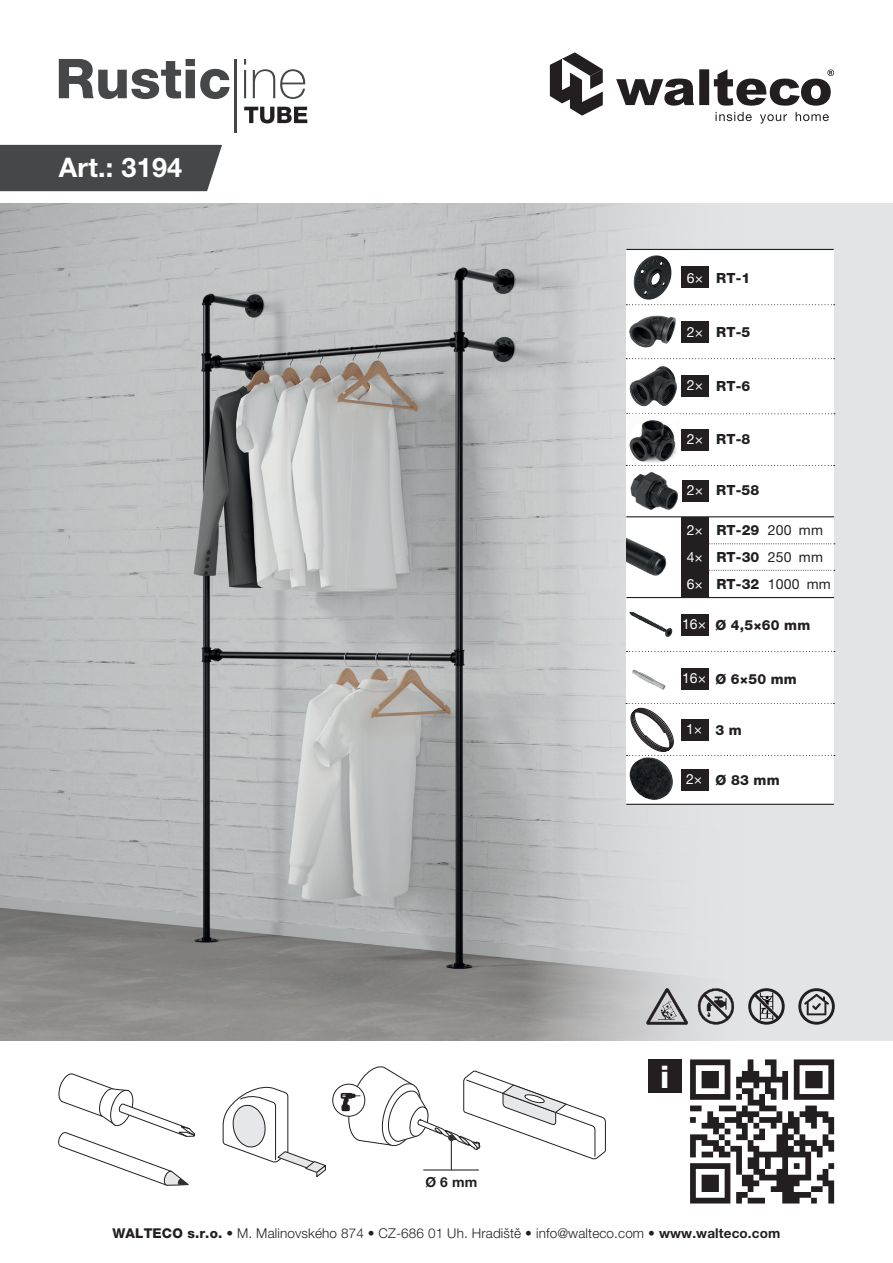
<style>
.page{position:relative;width:893px;height:1263px;background:#fff}
.page>*{position:absolute;margin:0;border:0;box-sizing:border-box;transform-origin:0 0}
.t1{font:31.2px "Helvetica Neue CE Heavy";color:#fff}
.t2{font:700 27px "Helvetica Neue CE";letter-spacing:.01em;color:#fff}
.t3{font:13.95px/27px "Helvetica Neue CE Heavy";letter-spacing:.01em;color:#231f20;text-align:justify}
.t4{font:13.95px/27px "Helvetica Neue CE";color:#fff;text-align:justify}
.t5{font:13.95px/27px "Helvetica Neue CE";letter-spacing:.01em;color:#231f20}
.t6{font:700 13.8px "Helvetica Neue CE";color:#231f20}
.t7{font:13.5px "Helvetica Neue CE Light";letter-spacing:.01em;color:#231f20}
.s1{font-family:"Helvetica Neue CE";color:#fff}
.s2{font-family:"Helvetica Neue CE Heavy";color:#231f20}
.s3{font-family:"Helvetica Neue CE Heavy"}
.s4{font-family:"Helvetica Neue CE";font-weight:700}
</style>
<div class="page">
<img style="left:0;top:204px;width:524px;height:837px">
<svg style="left:524px;top:204px;width:369px;height:837px;background:#d4d5d6"></svg>
<svg style="left:646px;top:988px;width:42px;height:37px;background:#a3a3a4"></svg>
<svg style="left:748px;top:988px;width:37px;height:37px"></svg>
<svg style="left:694px;top:986px;width:45px;height:42px;background:#adadae"></svg>
<svg style="left:798px;top:988px;width:37px;height:37px"></svg>
<svg style="left:550px;top:52px;width:284px;height:72px"></svg>
<svg style="left:59px;top:59px;width:171px;height:40px"></svg>
<hr style="left:235px;top:59px;width:2px;height:73px;background:#464748">
<hr style="left:244px;top:70px;width:2px;height:28px;background:#464748">
<svg style="left:244px;top:59px;width:2px;height:6px"></svg>
<svg style="left:253px;top:69px;width:53px;height:30px"></svg>
<svg style="left:244px;top:107px;width:63px;height:16px"></svg>
<div style="left:0;top:145px;width:222px;height:46px;background:#464748"></div>
<div style="left:626px;top:249px;width:208px;height:555px;background:#fff"></div>
<div style="left:681px;top:321px;width:28px;height:22px;background:#231f20"></div>
<div style="left:681px;top:266px;width:28px;height:22px;background:#231f20"></div>
<div style="left:681px;top:375px;width:28px;height:22px;background:#231f20"></div>
<div style="left:681px;top:429px;width:28px;height:22px;background:#231f20"></div>
<div style="left:681px;top:480px;width:28px;height:22px;background:#231f20"></div>
<img style="left:629px;top:366px;width:48px;height:41px">
<img style="left:633px;top:255px;width:39px;height:45px">
<img style="left:629px;top:305px;width:48px;height:43px">
<svg style="left:626px;top:358px;width:209px;height:1px"></svg>
<svg style="left:627px;top:413px;width:208px;height:1px"></svg>
<svg style="left:626px;top:465px;width:209px;height:1px"></svg>
<svg style="left:626px;top:304px;width:209px;height:1px"></svg>
<svg style="left:679px;top:651px;width:156px;height:1px"></svg>
<hr style="left:626px;top:249px;width:208px;height:1px;background:#231f20">
<hr style="left:626px;top:516px;width:208px;height:1px;background:#231f20">
<svg style="left:626px;top:703px;width:209px;height:53px"></svg>
<div style="left:681px;top:613px;width:28px;height:22px;background:#231f20"></div>
<div style="left:681px;top:668px;width:28px;height:22px;background:#231f20"></div>
<div style="left:681px;top:769px;width:28px;height:22px;background:#231f20"></div>
<hr style="left:626px;top:804px;width:208px;height:1px;background:#231f20">
<img style="left:626px;top:517px;width:49px;height:59px">
<div style="left:681px;top:517px;width:28px;height:80px;background:#231f20"></div>
<svg style="left:709px;top:543px;width:126px;height:1px"></svg>
<svg style="left:709px;top:570px;width:126px;height:1px"></svg>
<hr style="left:626px;top:597px;width:208px;height:1px;background:#231f20">
<svg style="left:222px;top:1086px;width:104px;height:92px"></svg>
<svg style="left:58px;top:1073px;width:138px;height:113px"></svg>
<svg style="left:333px;top:1084px;width:32px;height:32px"></svg>
<div style="left:332px;top:1084px;width:33px;height:32px;border:1px solid #231f20;border-radius:50%"></div>
<hr style="left:424px;top:1169px;width:54px;height:1px;background:#312f30">
<hr style="left:451px;top:1138px;width:1px;height:32px;background:#312f30">
<svg style="left:341px;top:1066px;width:265px;height:94px"></svg>
<div style="left:648px;top:1059px;width:33px;height:34px;background:#231f20"></div>
<svg style="left:690px;top:1059px;width:144px;height:144px"></svg>
<img style="left:629px;top:755px;width:44px;height:45px">
<img style="left:624px;top:597px;width:55px;height:55px">
<img style="left:632px;top:669px;width:34px;height:21px">
<img style="left:629px;top:420px;width:48px;height:43px">
<img style="left:630px;top:471px;width:49px;height:39px">
<h2 class="t2" style="left:59px;top:152px;width:125px">Art.: 3194</h2>
<p class="t6" style="left:425px;top:1174px;width:53px">Ø 6 mm</p>
<p class="t4" style="left:687px;top:264px;width:18px">6×</p>
<p class="t3" style="left:716px;top:265px;width:36px">RT-1</p>
<p class="t4" style="left:687px;top:318px;width:18px">2×</p>
<p class="t3" style="left:716px;top:319px;width:36px">RT-5</p>
<p class="t4" style="left:687px;top:372px;width:18px">2×</p>
<p class="t3" style="left:716px;top:372px;width:36px">RT-6</p>
<p class="t4" style="left:687px;top:426px;width:18px">2×</p>
<p class="t3" style="left:716px;top:426px;width:36px">RT-8</p>
<p class="t4" style="left:687px;top:477px;width:18px">2×</p>
<p class="t3" style="left:716px;top:477px;width:45px">RT-58</p>
<p class="t3" style="left:716px;top:517px;width:45px">RT-29<br>RT-30<br>RT-32</p>
<p class="t4" style="left:687px;top:517px;width:18px">2× 4× 6×</p>
<p class="t5" style="left:768px;top:517px;width:64px">200 mm<br>250 mm<br>1000 mm</p>
<p class="t3" style="left:682px;top:611px;width:130px"><span class="s1">16×</span> Ø 4,5×60 mm</p>
<p class="t3" style="left:682px;top:666px;width:116px"><span class="s1">16×</span> Ø 6×50 mm</p>
<p class="t4" style="left:686px;top:716px;width:57px">1× <span class="s2">3 m</span></p>
<p class="t3" style="left:686px;top:767px;width:95px"><span class="s1">2×</span> Ø 83 mm</p>
<h1 class="t1" style="left:660px;top:1059px;width:11px">i</h1>
<p class="t7" style="left:113px;top:1225px;width:669px"><span class="s3">WALTECO s.r.o.</span> • M. Malinovského 874 • CZ-686 01 Uh. Hradiště • info@walteco.com • <span class="s4">www.walteco.com</span></p>
</div>
